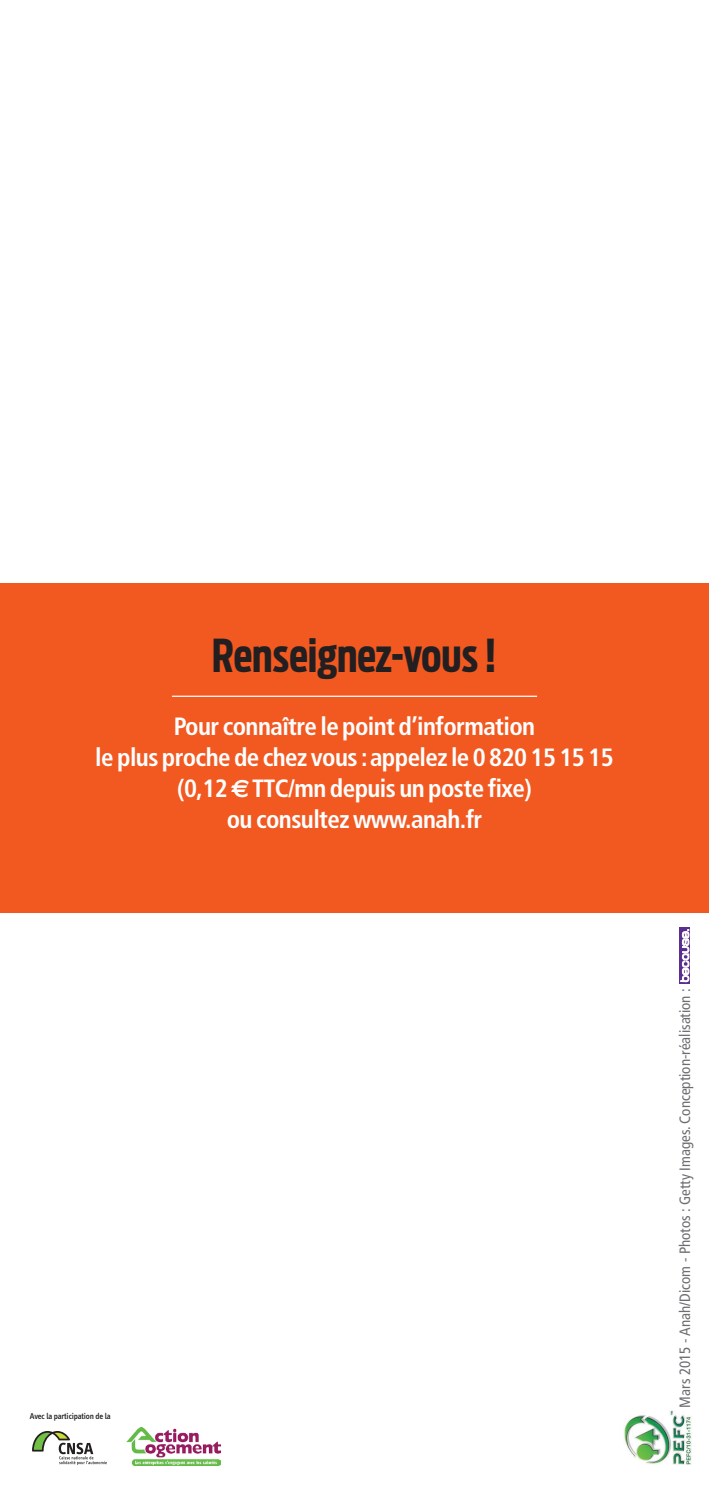
<style>
.page{position:relative;width:709px;height:1489px;background:#fff}
.page>*{position:absolute;margin:0;border:0;box-sizing:border-box;transform-origin:0 0}
.SOUSTITRE{font:700 45px "Antenna Extra Cond";color:#231f20}
.TEXTECOURANT{font:700 condensed 25px/31.2px "Frutiger";letter-spacing:-.025em;color:#fff;text-align:center}
.NoteEnBasdepage{font:condensed 15px "Frutiger";color:#6c6d70}
.t1{font:500 8.75px "Info Text";letter-spacing:-.02em;color:#231f20}
.s1{font-family:"Euro Sans";font-stretch:normal}
</style>
<div class="page">
<svg style="left:679px;top:927px;width:11px;height:56px"></svg>
<svg style="left:680px;top:929px;width:9px;height:52px"></svg>
<img style="left:624px;top:1410px;width:68px;height:55px">
<div style="left:0;top:583px;width:709px;height:329px;background:#f15921"></div>
<hr style="left:172px;top:695px;width:365px;height:2px;background:#fff">
<hr style="left:708px;top:149px;width:1px;height:536px;background:#f36e21">
<img style="left:126px;top:1427px;width:94px;height:37px">
<svg style="left:32px;top:1431px;width:75px;height:33px"></svg>
<p class="SOUSTITRE" style="left:212px;top:628px;width:286px">Renseignez-vous!</p>
<p class="TEXTECOURANT" style="left:95px;top:710px;width:520px">Pour connaître le point d’information<br>le plus proche de chez vous : appelez le 0 820 15 15 15 (0,12 <span class="s1">€</span> TTC/mn depuis un poste fixe)<br>ou consultez www.anah.fr</p>
<p class="t1" style="left:30px;top:1410px;width:82px">Avec la participation de la</p>
<p class="NoteEnBasdepage" style="left:676px;top:1407px;width:421px;rotate:-90deg">Mars 2015 - Anah/Dicom - Photos : Getty Images. Conception-réalisation :</p>
</div>
